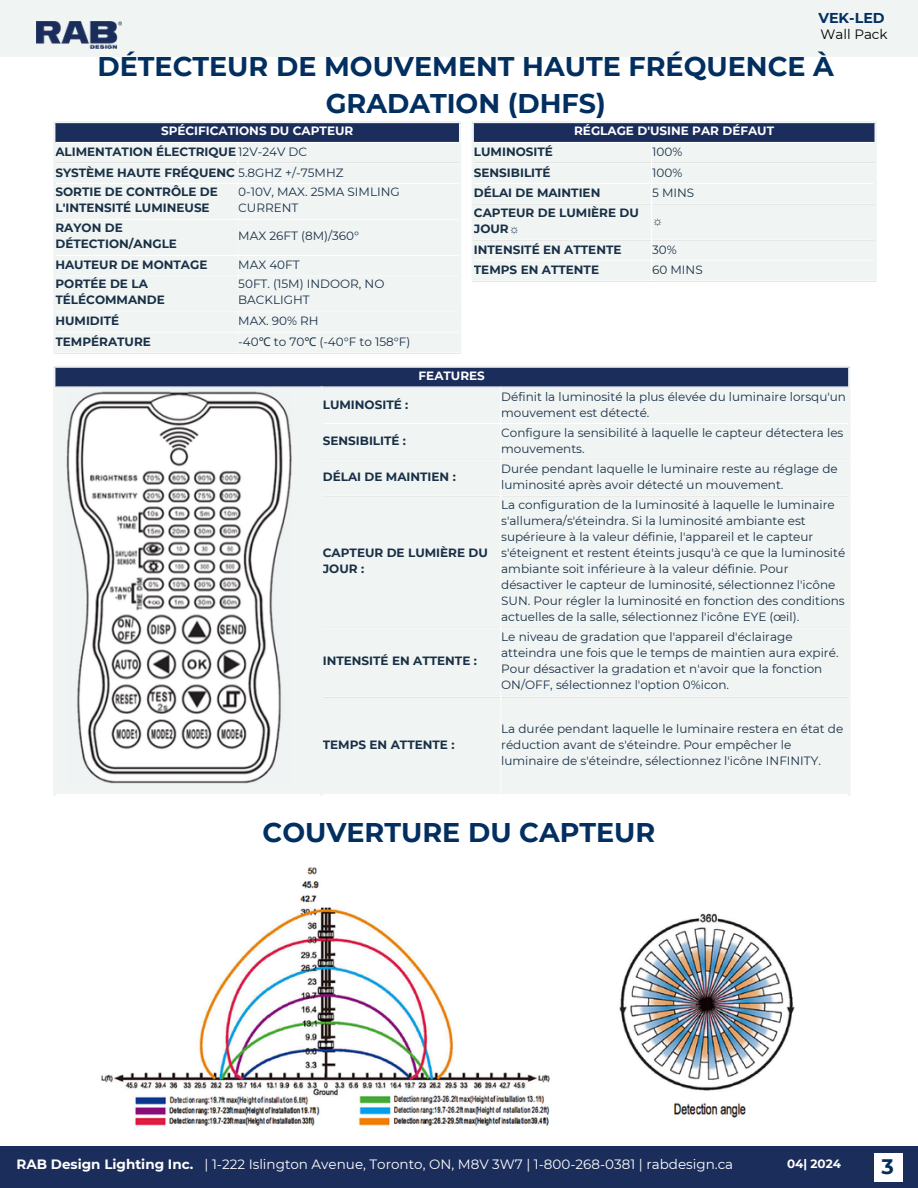
<style>
.page{position:relative;width:918px;height:1188px;background:#fff}
.page>*{position:absolute;margin:0;border:0;box-sizing:border-box;transform-origin:0 0}
.t1{font:700 27px/37.2px "Montserrat";color:#022f60;text-align:center}
.t2{font:700 21px "Montserrat";color:#022f60}
.t3{font:700 14.25px "Montserrat";color:#022f60}
.t4{font:13.5px "Montserrat";color:#fff}
.t5{font:700 13.5px "Montserrat";color:#fff}
.t6{font:13.5px "Montserrat";color:#000}
.t7{font:12px/16px "Montserrat";color:#193046}
.t8{font:700 12px/16px "Montserrat";color:#193046}
.t9{font:700 12px "Montserrat";color:#fff}
.t10{font:12px "Liberation Serif";color:#193046}
.s1{font-weight:400}
.s2{font-family:"Noto Sans"}
.s3{font-family:"Liberation Serif"}
</style>
<div class="page">
<div style="left:0;top:0;width:918px;height:57px;background:#f0f4f3"></div>
<div style="left:0;top:1146px;width:918px;height:42px;background:#1b2d5b"></div>
<div style="left:875px;top:1153px;width:28px;height:28px;background:#fff"></div>
<img style="left:36px;top:22px;width:86px;height:27px">
<div style="left:54px;top:122px;width:406px;height:21px;background:#1b2d5b"></div>
<div style="left:55px;top:143px;width:404px;height:210px;background:#f0f4f3"></div>
<hr style="left:237px;top:143px;width:1px;height:210px;background:#fff">
<hr style="left:55px;top:142px;width:404px;height:1px;background:#fff">
<hr style="left:55px;top:162px;width:404px;height:2px;background:#fff">
<hr style="left:55px;top:183px;width:404px;height:1px;background:#fff">
<hr style="left:55px;top:219px;width:404px;height:1px;background:#fff">
<hr style="left:55px;top:255px;width:404px;height:1px;background:#fff">
<hr style="left:55px;top:275px;width:404px;height:1px;background:#fff">
<hr style="left:55px;top:311px;width:404px;height:1px;background:#fff">
<hr style="left:55px;top:332px;width:404px;height:1px;background:#fff">
<hr style="left:53px;top:123px;width:2px;height:231px;background:#f0f4f3">
<hr style="left:459px;top:123px;width:2px;height:231px;background:#f0f4f3">
<hr style="left:53px;top:121px;width:408px;height:2px;background:#f0f3f4">
<div style="left:473px;top:122px;width:403px;height:21px;background:#1b2d5b"></div>
<div style="left:474px;top:143px;width:400px;height:137px;background:#f0f4f3"></div>
<hr style="left:651px;top:143px;width:1px;height:138px;background:#fff">
<hr style="left:474px;top:142px;width:400px;height:1px;background:#fff">
<hr style="left:474px;top:162px;width:400px;height:2px;background:#fff">
<hr style="left:474px;top:183px;width:400px;height:1px;background:#fff">
<hr style="left:474px;top:204px;width:400px;height:1px;background:#fff">
<hr style="left:474px;top:240px;width:400px;height:1px;background:#fff">
<hr style="left:474px;top:260px;width:400px;height:1px;background:#fff">
<hr style="left:472px;top:123px;width:2px;height:159px;background:#f0f4f3">
<hr style="left:874px;top:123px;width:3px;height:159px;background:#f0f4f3">
<hr style="left:472px;top:121px;width:405px;height:2px;background:#f0f3f4">
<img style="left:101px;top:867px;width:694px;height:259px">
<div style="left:54px;top:366px;width:796px;height:21px;background:#1b2d5b"></div>
<div style="left:55px;top:388px;width:793px;height:406px;background:#f0f4f3"></div>
<hr style="left:500px;top:388px;width:1px;height:406px;background:#fff">
<hr style="left:323px;top:423px;width:525px;height:1px;background:#fff">
<hr style="left:323px;top:459px;width:525px;height:1px;background:#fff">
<hr style="left:323px;top:496px;width:525px;height:1px;background:#fff">
<hr style="left:323px;top:627px;width:525px;height:1px;background:#fff">
<hr style="left:323px;top:697px;width:525px;height:1px;background:#fff">
<hr style="left:53px;top:368px;width:2px;height:427px;background:#f0f4f3">
<hr style="left:321px;top:387px;width:2px;height:408px;background:#f0f4f3">
<hr style="left:848px;top:368px;width:2px;height:427px;background:#f0f4f3">
<hr style="left:53px;top:366px;width:797px;height:2px;background:#f0f3f4">
<img style="left:67px;top:392px;width:225px;height:391px">
<h3 class="t3" style="left:818px;top:9px;width:68px">VEK-LED</h3>
<h1 class="t6" style="left:821px;top:26px;width:69px">Wall Pack</h1>
<p class="t1" style="left:98px;top:48px;width:738px">DÉTECTEUR DE MOUVEMENT HAUTE FRÉQUENCE À<br>GRADATION (DHFS)</p>
<h2 class="t9" style="left:161px;top:124px;width:194px">SPÉCIFICATIONS DU CAPTEUR</h2>
<h4 class="t8" style="left:55px;top:144px;width:253px">ALIMENTATION ÉLECTRIQUE <span class="s1">12V-24V DC</span></h4>
<p class="t8" style="left:55px;top:164px;width:290px">SYSTÈME HAUTE FRÉQUENC <span class="s1">5.8GHZ +/-75MHZ</span></p>
<p class="t8" style="left:55px;top:184px;width:164px">SORTIE DE CONTRÔLE DE<br>L'INTENSITÉ LUMINEUSE</p>
<p class="t7" style="left:238px;top:184px;width:163px">0-10V, MAX. 25MA SIMLING<br>CURRENT</p>
<p class="t8" style="left:55px;top:220px;width:123px">RAYON DE<br>DÉTECTION/ANGLE</p>
<p class="t7" style="left:238px;top:228px;width:122px">MAX 26FT (8M)/360°</p>
<p class="t8" style="left:55px;top:257px;width:154px">HAUTEUR DE MONTAGE</p>
<p class="t7" style="left:238px;top:257px;width:63px">MAX 40FT</p>
<p class="t8" style="left:55px;top:276px;width:111px">PORTÉE DE LA<br>TÉLÉCOMMANDE</p>
<p class="t7" style="left:238px;top:276px;width:148px">50FT. (15M) INDOOR, NO<br>BACKLIGHT</p>
<p class="t8" style="left:55px;top:313px;width:65px">HUMIDITÉ</p>
<p class="t7" style="left:238px;top:313px;width:82px">MAX. 90% RH</p>
<p class="t8" style="left:55px;top:334px;width:97px">TEMPÉRATURE</p>
<p class="t7" style="left:238px;top:334px;width:174px">-40<span class="s2">℃</span> to 70<span class="s2">℃</span> (-40°F to 158°F)</p>
<p class="t9" style="left:574px;top:124px;width:202px">RÉGLAGE D'USINE PAR DÉFAUT</p>
<p class="t8" style="left:474px;top:144px;width:80px">LUMINOSITÉ</p>
<p class="t7" style="left:652px;top:144px;width:32px">100%</p>
<p class="t8" style="left:474px;top:164px;width:78px">SENSIBILITÉ</p>
<p class="t7" style="left:652px;top:164px;width:32px">100%</p>
<p class="t8" style="left:474px;top:185px;width:128px">DÉLAI DE MAINTIEN</p>
<p class="t7" style="left:652px;top:185px;width:44px">5 MINS</p>
<p class="t8" style="left:474px;top:204px;width:167px">CAPTEUR DE LUMIÈRE DU<br>JOUR<span class="s3">☼</span></p>
<p class="t10" style="left:652px;top:214px;width:12px">☼</p>
<p class="t8" style="left:474px;top:241px;width:149px">INTENSITÉ EN ATTENTE</p>
<p class="t7" style="left:652px;top:241px;width:26px">30%</p>
<p class="t8" style="left:474px;top:262px;width:127px">TEMPS EN ATTENTE</p>
<p class="t7" style="left:652px;top:262px;width:52px">60 MINS</p>
<p class="t9" style="left:419px;top:368px;width:68px">FEATURES</p>
<p class="t8" style="left:323px;top:396px;width:87px">LUMINOSITÉ :</p>
<p class="t7" style="left:501px;top:388px;width:346px">Définit la luminosité la plus élevée du luminaire lorsqu'un mouvement est détecté.</p>
<p class="t8" style="left:323px;top:433px;width:85px">SENSIBILITÉ :</p>
<p class="t7" style="left:501px;top:425px;width:344px">Configure la sensibilité à laquelle le capteur détectera les mouvements.</p>
<p class="t8" style="left:323px;top:469px;width:135px">DÉLAI DE MAINTIEN :</p>
<p class="t7" style="left:501px;top:461px;width:338px">Durée pendant laquelle le luminaire reste au réglage de luminosité après avoir détecté un mouvement.</p>
<p class="t8" style="left:323px;top:544px;width:167px">CAPTEUR DE LUMIÈRE DU<br>JOUR :</p>
<p class="t8" style="left:323px;top:653px;width:156px">INTENSITÉ EN ATTENTE :</p>
<p class="t8" style="left:323px;top:736px;width:133px">TEMPS EN ATTENTE :</p>
<p class="t7" style="left:501px;top:496px;width:346px">La configuration de la luminosité à laquelle le luminaire s'allumera/s'éteindra. Si la luminosité ambiante est supérieure à la valeur définie, l'appareil et le capteur s'éteignent et restent éteints jusqu'à ce que la luminosité ambiante soit inférieure à la valeur définie. Pour désactiver le capteur de luminosité, sélectionnez l'icône SUN. Pour régler la luminosité en fonction des conditions actuelles de la salle, sélectionnez l'icône EYE (œil).</p>
<p class="t7" style="left:501px;top:629px;width:339px">Le niveau de gradation que l'appareil d'éclairage atteindra une fois que le temps de maintien aura expiré.</p>
<p class="t7" style="left:501px;top:661px;width:323px">Pour désactiver la gradation et n'avoir que la fonction<br>ON/OFF, sélectionnez l'option 0%icon.</p>
<p class="t7" style="left:501px;top:720px;width:344px">La durée pendant laquelle le luminaire restera en état de réduction avant de s'éteindre. Pour empêcher le luminaire de s'éteindre, sélectionnez l'icône INFINITY.</p>
<p class="t1" style="left:263px;top:814px;width:394px">COUVERTURE DU CAPTEUR</p>
<p class="t5" style="left:17px;top:1156px;width:178px">RAB Design Lighting Inc.</p>
<p class="t4" style="left:205px;top:1156px;width:530px">| 1-222 Islington Avenue, Toronto, ON, M8V 3W7 | 1-800-268-0381 | rabdesign.ca</p>
<p class="t9" style="left:787px;top:1156px;width:56px">04| 2024</p>
<h4 class="t2" style="left:882px;top:1154px;width:14px">3</h4>
</div>
